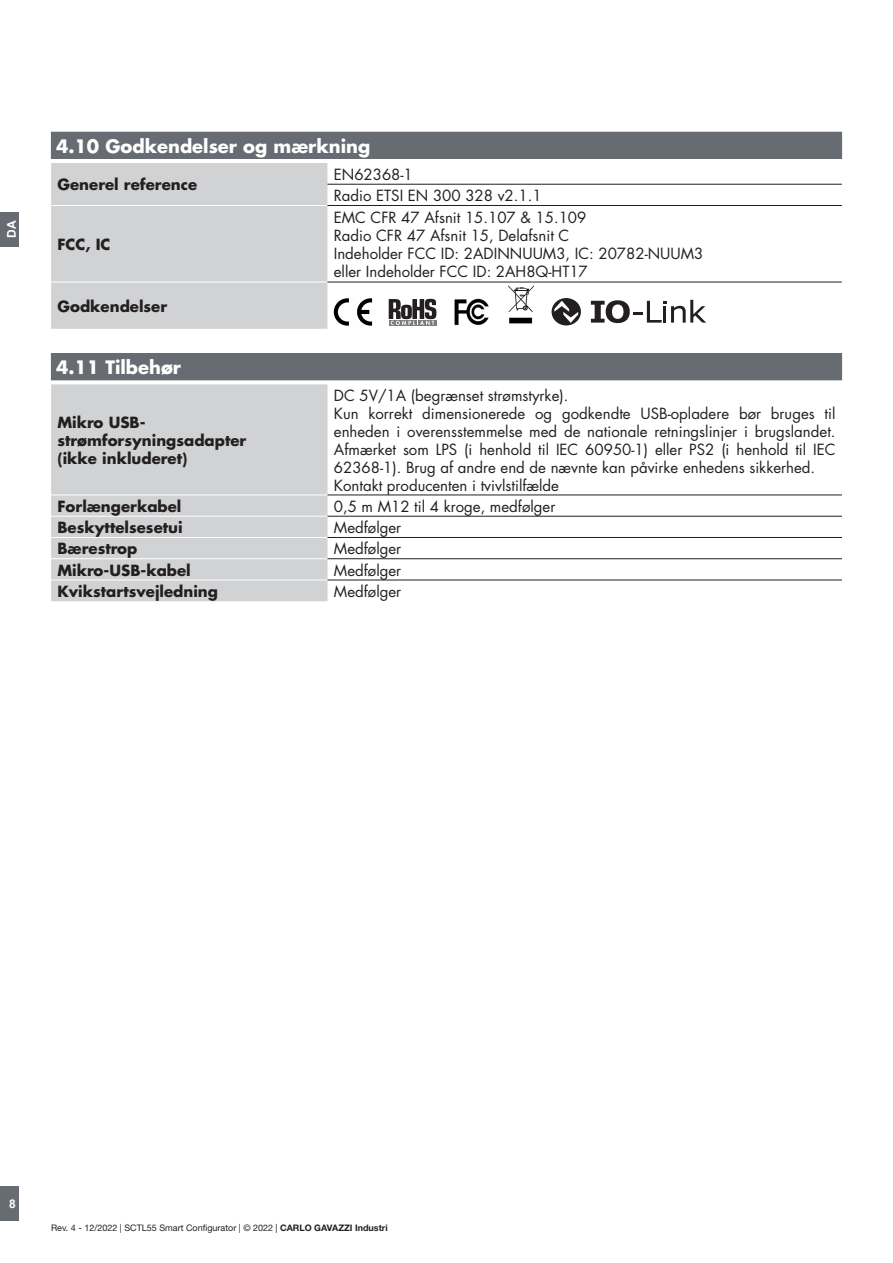
<style>
.page{position:relative;width:893px;height:1263px;background:#fff}
.page>*{position:absolute;margin:0;border:0;box-sizing:border-box;transform-origin:0 0}
.t1{font:700 18px "Futura Std";color:#fff}
.t2{font:15px/18px "Futura Std";color:#231f20;text-align:justify}
.t3{font:700 15px/18px "Futura Std";color:#231f20}
.t4{font:700 12px "Arial";color:#fff}
.t5{font:9px "Helvetica Neue LT Std";color:#231f20}
.s1{font-weight:700}
</style>
<div class="page">
<div style="left:0;top:1186px;width:19px;height:34px;background:#676c72"></div>
<div style="left:0;top:213px;width:19px;height:34px;background:#676c72"></div>
<div style="left:51px;top:354px;width:791px;height:26px;background:#676c72"></div>
<div style="left:51px;top:353px;width:791px;height:27px;border:1px solid #676c72"></div>
<div style="left:51px;top:384px;width:277px;height:217px;background:#d1d2d4"></div>
<hr style="left:51px;top:495px;width:277px;height:1px;background:#fff">
<hr style="left:51px;top:516px;width:277px;height:1px;background:#fff">
<hr style="left:51px;top:537px;width:277px;height:1px;background:#fff">
<hr style="left:51px;top:558px;width:277px;height:1px;background:#fff">
<hr style="left:51px;top:580px;width:277px;height:1px;background:#fff">
<hr style="left:328px;top:495px;width:514px;height:1px;background:#231f20">
<hr style="left:328px;top:516px;width:514px;height:1px;background:#231f20">
<hr style="left:328px;top:537px;width:514px;height:1px;background:#231f20">
<hr style="left:328px;top:558px;width:514px;height:1px;background:#231f20">
<hr style="left:328px;top:580px;width:514px;height:1px;background:#231f20">
<div style="left:51px;top:132px;width:791px;height:26px;background:#676c72"></div>
<div style="left:51px;top:132px;width:791px;height:27px;border:1px solid #676c72"></div>
<div style="left:51px;top:163px;width:276px;height:166px;background:#d1d2d4"></div>
<hr style="left:51px;top:205px;width:276px;height:1px;background:#fff">
<hr style="left:51px;top:282px;width:276px;height:1px;background:#fff">
<hr style="left:327px;top:184px;width:515px;height:1px;background:#231f20">
<hr style="left:327px;top:205px;width:515px;height:1px;background:#231f20">
<hr style="left:327px;top:282px;width:515px;height:1px;background:#231f20">
<svg style="left:357px;top:298px;width:15px;height:28px"></svg>
<svg style="left:334px;top:298px;width:15px;height:28px"></svg>
<div style="left:389px;top:320px;width:48px;height:6px;background:#7a7c7f"></div>
<svg style="left:389px;top:299px;width:47px;height:26px"></svg>
<img style="left:454px;top:299px;width:35px;height:27px">
<img style="left:508px;top:285px;width:26px;height:39px">
<svg style="left:551px;top:298px;width:30px;height:28px"></svg>
<svg style="left:591px;top:300px;width:115px;height:23px"></svg>
<p class="t4" style="left:3px;top:238px;width:19px;rotate:-90deg">DA</p>
<p class="t1" style="left:56px;top:134px;width:316px">4.10 Godkendelser og mærkning</p>
<p class="t3" style="left:58px;top:176px;width:141px">Generel reference</p>
<p class="t2" style="left:334px;top:165px;width:81px">EN62368-1</p>
<p class="t2" style="left:334px;top:187px;width:209px">Radio ETSI EN 300 328 v2.1.1</p>
<p class="t3" style="left:58px;top:235px;width:54px">FCC, IC</p>
<p class="t3" style="left:58px;top:297px;width:111px">Godkendelser</p>
<p class="t1" style="left:56px;top:355px;width:127px">4.11 Tilbehør</p>
<p class="t3" style="left:58px;top:413px;width:190px">Mikro USB&shy;strømforsyningsadapter</p>
<p class="t3" style="left:58px;top:449px;width:131px">(ikke inkluderet)</p>
<p class="t2" style="left:334px;top:209px;width:254px">EMC CFR 47 Afsnit 15.107 &amp; 15.109</p>
<p class="t2" style="left:334px;top:227px;width:237px">Radio CFR 47 Afsnit 15, Delafsnit C</p>
<p class="t2" style="left:334px;top:245px;width:371px">Indeholder FCC ID: 2ADINNUUM3, IC: 20782-NUUM3</p>
<p class="t2" style="left:334px;top:263px;width:256px">eller Indeholder FCC ID: 2AH8Q-HT17</p>
<p class="t2" style="left:334px;top:386px;width:236px">DC 5V/1A (begrænset strømstyrke).</p>
<p class="t2" style="left:334px;top:404px;width:503px">Kun korrekt dimensionerede og godkendte USB-opladere bør bruges til enheden i overensstemmelse med de nationale retningslinjer i brugslandet.<br>Afmærket som LPS (i henhold til IEC 60950-1) eller PS2 (i henhold til IEC 62368-1). Brug af andre end de nævnte kan påvirke enhedens sikkerhed.</p>
<p class="t2" style="left:334px;top:476px;width:227px">Kontakt producenten i tvivlstilfælde</p>
<p class="t3" style="left:58px;top:497px;width:125px">Forlængerkabel</p>
<p class="t2" style="left:334px;top:497px;width:223px">0,5 m M12 til 4 kroge, medfølger</p>
<p class="t3" style="left:58px;top:518px;width:127px">Beskyttelsesetui</p>
<p class="t2" style="left:334px;top:519px;width:69px">Medfølger</p>
<p class="t3" style="left:58px;top:539px;width:81px">Bærestrop</p>
<p class="t2" style="left:334px;top:540px;width:69px">Medfølger</p>
<p class="t3" style="left:58px;top:561px;width:135px">Mikro-USB-kabel</p>
<p class="t2" style="left:334px;top:561px;width:69px">Medfølger</p>
<p class="t3" style="left:58px;top:582px;width:162px">Kvikstartsvejledning</p>
<p class="t2" style="left:334px;top:582px;width:69px">Medfølger</p>
<p class="t4" style="left:9px;top:1195px;width:8px">8</p>
<p class="t5" style="left:51px;top:1223px;width:338px">Rev. 4 - 12/2022 | SCTL55 Smart Configurator | © 2022 | <span class="s1">CARLO GAVAZZI Industri</span></p>
</div>
